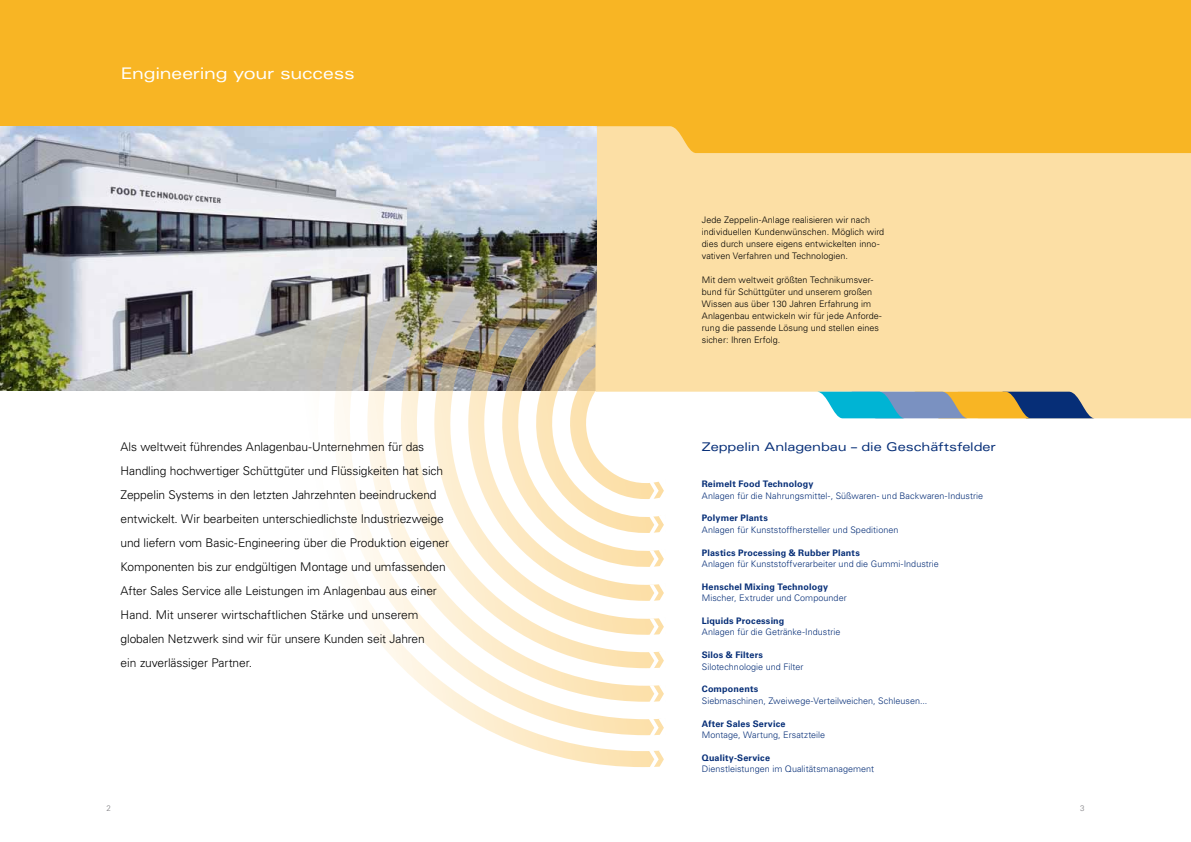
<style>
.page{position:relative;width:1191px;height:842px;background:#fff}
.page>*{position:absolute;margin:0;border:0;box-sizing:border-box;transform-origin:0 0}
.t1{font:expanded 16px "Univers LT Std";letter-spacing:-.015em;color:#fff}
.t2{font:300 12px/24px "Univers LT Std";letter-spacing:-.01em;color:#000}
.t3{font:expanded 12px "Univers LT Std";letter-spacing:-.005em;color:#062e77}
.t4{font:300 9px "Univers LT Std";letter-spacing:.005em;color:#062e77}
.t5{font:300 9px/12px "Univers LT Std";letter-spacing:.005em;color:#000}
.t6{font:700 9px "Univers LT Std";letter-spacing:.015em;color:#062e77}
.t7{font:300 8px "Univers LT Std";color:#818084}
</style>
<div class="page">
<img style="left:0;top:153px;width:294px;height:238px">
<img style="left:294px;top:153px;width:355px;height:614px">
<svg style="left:649px;top:685px;width:15px;height:17px"></svg>
<svg style="left:649px;top:719px;width:15px;height:17px"></svg>
<svg style="left:649px;top:651px;width:15px;height:18px"></svg>
<svg style="left:649px;top:618px;width:15px;height:17px"></svg>
<svg style="left:649px;top:584px;width:15px;height:17px"></svg>
<svg style="left:649px;top:550px;width:15px;height:17px"></svg>
<svg style="left:649px;top:516px;width:15px;height:17px"></svg>
<svg style="left:554px;top:331px;width:110px;height:169px"></svg>
<svg style="left:649px;top:750px;width:15px;height:17px"></svg>
<div style="left:595px;top:153px;width:596px;height:265px;background:#fcdfa5"></div>
<svg style="left:816px;top:392px;width:278px;height:26px"></svg>
<svg style="left:0;top:0;width:1191px;height:153px;fill:#f8b524"></svg>
<h1 class="t1" style="left:121px;top:63px;width:235px">Engineering your success</h1>
<p class="t5" style="left:702px;top:213px;width:184px">Jede Zeppelin-Anlage realisieren wir nach individuellen Kundenwünschen. Möglich wird dies durch unsere eigens entwickelten inno&shy;vativen Verfahren und Technologien.</p>
<p class="t5" style="left:702px;top:273px;width:181px">Mit dem weltweit größten Technikumsver&shy;bund für Schüttgüter und unserem großen Wissen aus über 130 Jahren Erfahrung im Anlagenbau entwickeln wir für jede Anforde&shy;rung die passende Lösung und stellen eines sicher: Ihren Erfolg.</p>
<p class="t2" style="left:120px;top:435px;width:305px">Als weltweit führendes Anlagenbau-Unternehmen für das</p>
<p class="t3" style="left:702px;top:439px;width:296px">Zeppelin Anlagenbau – die Geschäftsfelder</p>
<p class="t2" style="left:120px;top:459px;width:330px">Handling hochwertiger Schüttgüter und Flüssigkeiten hat sich Zeppelin Systems in den letzten Jahrzehnten beeindruckend entwickelt. Wir bearbeiten unterschiedlichste Industriezweige und liefern vom Basic-Engineering über die Produktion eigener Komponenten bis zur endgültigen Montage und umfassenden After Sales Service alle Leistungen im Anlagenbau aus einer Hand. Mit unserer wirtschaftlichen Stärke und unserem globalen Netzwerk sind wir für unsere Kunden seit Jahren<br>ein zuverlässiger Partner.</p>
<p class="t6" style="left:702px;top:479px;width:113px">Reimelt Food Technology</p>
<p class="t4" style="left:702px;top:490px;width:283px">Anlagen für die Nahrungsmittel-, Süßwaren- und Backwaren-Industrie</p>
<p class="t6" style="left:702px;top:513px;width:67px">Polymer Plants</p>
<p class="t4" style="left:702px;top:524px;width:198px">Anlagen für Kunststoffhersteller und Speditionen</p>
<p class="t6" style="left:702px;top:547px;width:159px">Plastics Processing &amp; Rubber Plants</p>
<p class="t4" style="left:702px;top:558px;width:239px">Anlagen für Kunststoffverarbeiter und die Gummi-Industrie</p>
<p class="t6" style="left:702px;top:581px;width:128px">Henschel Mixing Technology</p>
<p class="t4" style="left:702px;top:592px;width:146px">Mischer, Extruder und Compounder</p>
<p class="t6" style="left:702px;top:615px;width:84px">Liquids Processing</p>
<p class="t4" style="left:702px;top:627px;width:140px">Anlagen für die Getränke-Industrie</p>
<p class="t6" style="left:702px;top:650px;width:63px">Silos &amp; Filters</p>
<p class="t4" style="left:702px;top:661px;width:103px">Silotechnologie und Filter</p>
<p class="t6" style="left:702px;top:684px;width:58px">Components</p>
<p class="t4" style="left:702px;top:695px;width:227px">Siebmaschinen, Zweiwege‐Verteilweichen, Schleusen...</p>
<p class="t6" style="left:702px;top:718px;width:85px">After Sales Service</p>
<p class="t4" style="left:702px;top:729px;width:125px">Montage, Wartung, Ersatzteile</p>
<p class="t6" style="left:702px;top:752px;width:70px">Quality-Service</p>
<p class="t4" style="left:702px;top:763px;width:174px">Dienstleistungen im Qualitätsmanagement</p>
<p class="t7" style="left:106px;top:803px;width:6px">2</p>
<p class="t7" style="left:1080px;top:803px;width:6px">3</p>
</div>
